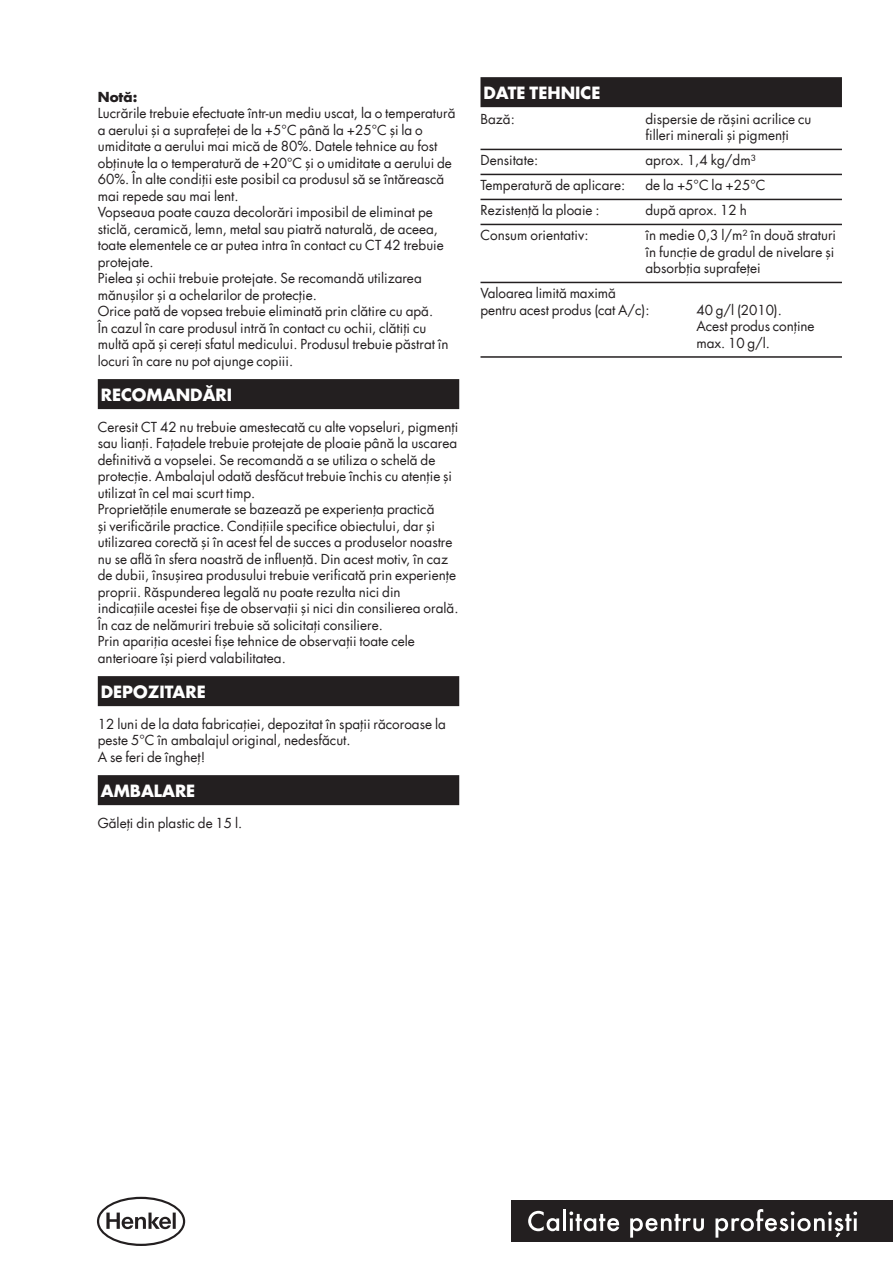
<style>
.page{position:relative;width:893px;height:1263px;background:#fff}
.page>*{position:absolute;margin:0;border:0;box-sizing:border-box;transform-origin:0 0}
.black{font:700 16.5px "Futura Std";color:#fff}
.bodytext{font:13.5px/16.5px "Futura Std";color:#231f20}
.tabel_bun{font:13.5px/16.5px "Futura Std";color:#231f20}
.bodytext-2{font:700 13.5px "Futura Std";color:#231f20}
</style>
<div class="page">
<div style="left:98px;top:379px;width:361px;height:30px;background:#231f20"></div>
<div style="left:98px;top:676px;width:361px;height:30px;background:#231f20"></div>
<div style="left:98px;top:775px;width:361px;height:30px;background:#231f20"></div>
<div style="left:480px;top:77px;width:362px;height:30px;background:#231f20"></div>
<hr style="left:480px;top:149px;width:362px;height:1px;background:#231f20">
<hr style="left:480px;top:174px;width:362px;height:1px;background:#231f20">
<hr style="left:480px;top:199px;width:362px;height:1px;background:#231f20">
<hr style="left:480px;top:224px;width:362px;height:1px;background:#231f20">
<hr style="left:480px;top:282px;width:362px;height:1px;background:#231f20">
<hr style="left:480px;top:356px;width:362px;height:2px;background:#231f20">
<div style="left:511px;top:1200px;width:382px;height:42px;background:#231f20"></div>
<svg style="left:528px;top:1211px;width:31px;height:20px"></svg>
<hr style="left:563px;top:1209px;width:3px;height:22px;background:#fff">
<svg style="left:569px;top:1211px;width:50px;height:20px"></svg>
<svg style="left:630px;top:1214px;width:74px;height:23px"></svg>
<svg style="left:715px;top:1209px;width:142px;height:28px"></svg>
<svg style="left:97px;top:1197px;width:88px;height:49px"></svg>
<p class="bodytext-2" style="left:98px;top:87px;width:41px">Notă:</p>
<p class="bodytext" style="left:98px;top:105px;width:359px">Lucrările trebuie efectuate într-un mediu uscat, la o temperatură a aerului și a suprafeţei de la +5°C până la +25°C și la o umiditate a aerului mai mică de 80%. Datele tehnice au fost obţinute la o temperatură de +20°C și o umiditate a aerului de 60%. În alte condiţii este posibil ca produsul să se întărească mai repede sau mai lent.</p>
<p class="bodytext" style="left:98px;top:204px;width:347px">Vopseaua poate cauza decolorări imposibil de eliminat pe sticlă, ceramică, lemn, metal sau piatră naturală, de aceea, toate elementele ce ar putea intra în contact cu CT 42 trebuie protejate.</p>
<p class="bodytext" style="left:98px;top:270px;width:325px">Pielea și ochii trebuie protejate. Se recomandă utilizarea mănușilor și a ochelarilor de protecţie.</p>
<p class="bodytext" style="left:98px;top:303px;width:337px">Orice pată de vopsea trebuie eliminată prin clătire cu apă.</p>
<p class="bodytext" style="left:98px;top:319px;width:352px">În cazul în care produsul intră în contact cu ochii, clătiţi cu multă apă și cereţi sfatul medicului. Produsul trebuie păstrat în locuri în care nu pot ajunge copiii.</p>
<p class="black" style="left:101px;top:383px;width:133px">RECOMANDĂRI</p>
<p class="bodytext" style="left:98px;top:418px;width:362px">Ceresit CT 42 nu trebuie amestecată cu alte vopseluri, pigmenţi sau lianţi. Faţadele trebuie protejate de ploaie până la uscarea definitivă a vopselei. Se recomandă a se utiliza o schelă de protecţie. Ambalajul odată desfăcut trebuie închis cu atenţie și utilizat în cel mai scurt timp.</p>
<p class="bodytext" style="left:98px;top:501px;width:362px">Proprietăţile enumerate se bazează pe experienţa practică<br>și verificările practice. Condiţiile specifice obiectului, dar și utilizarea corectă și în acest fel de succes a produselor noastre nu se află în sfera noastră de influenţă. Din acest motiv, în caz de dubii, însușirea produsului trebuie verificată prin experienţe proprii. Răspunderea legală nu poate rezulta nici din indicaţiile acestei fișe de observaţii și nici din consilierea orală.<br>În caz de nelămuriri trebuie să solicitaţi consiliere.</p>
<p class="bodytext" style="left:98px;top:633px;width:319px">Prin apariţia acestei fișe tehnice de observaţii toate cele anterioare își pierd valabilitatea.</p>
<p class="black" style="left:101px;top:680px;width:107px">DEPOZITARE</p>
<p class="bodytext" style="left:98px;top:715px;width:350px">12 luni de la data fabricaţiei, depozitat în spaţii răcoroase la peste 5°C în ambalajul original, nedesfăcut.</p>
<p class="bodytext" style="left:98px;top:748px;width:109px">A se feri de îngheț!</p>
<p class="black" style="left:101px;top:779px;width:96px">AMBALARE</p>
<p class="bodytext" style="left:98px;top:814px;width:146px">Găleţi din plastic de 15 l.</p>
<p class="black" style="left:483px;top:81px;width:119px">DATE TEHNICE</p>
<p class="tabel_bun" style="left:480px;top:111px;width:36px">Bază:</p>
<p class="tabel_bun" style="left:645px;top:111px;width:167px">dispersie de rășini acrilice cu filleri minerali și pigmenţi</p>
<p class="tabel_bun" style="left:480px;top:152px;width:59px">Densitate:</p>
<p class="tabel_bun" style="left:645px;top:152px;width:112px">aprox. 1,4 kg/dm³</p>
<p class="tabel_bun" style="left:480px;top:177px;width:146px">Temperatură de aplicare:</p>
<p class="tabel_bun" style="left:645px;top:177px;width:121px">de la +5°C la +25°C</p>
<p class="tabel_bun" style="left:480px;top:202px;width:121px">Rezistenţă la ploaie :</p>
<p class="tabel_bun" style="left:645px;top:202px;width:103px">după aprox. 12 h</p>
<p class="tabel_bun" style="left:480px;top:227px;width:109px">Consum orientativ:</p>
<p class="tabel_bun" style="left:645px;top:227px;width:192px">în medie 0,3 l/m² în două straturi în funcţie de gradul de nivelare și absorbţia suprafeţei</p>
<p class="tabel_bun" style="left:480px;top:285px;width:171px">Valoarea limită maximă pentru acest produs (cat A/c):</p>
<p class="tabel_bun" style="left:696px;top:302px;width:120px">40 g/l (2010).<br>Acest produs conține max. 10 g/l.</p>
</div>
